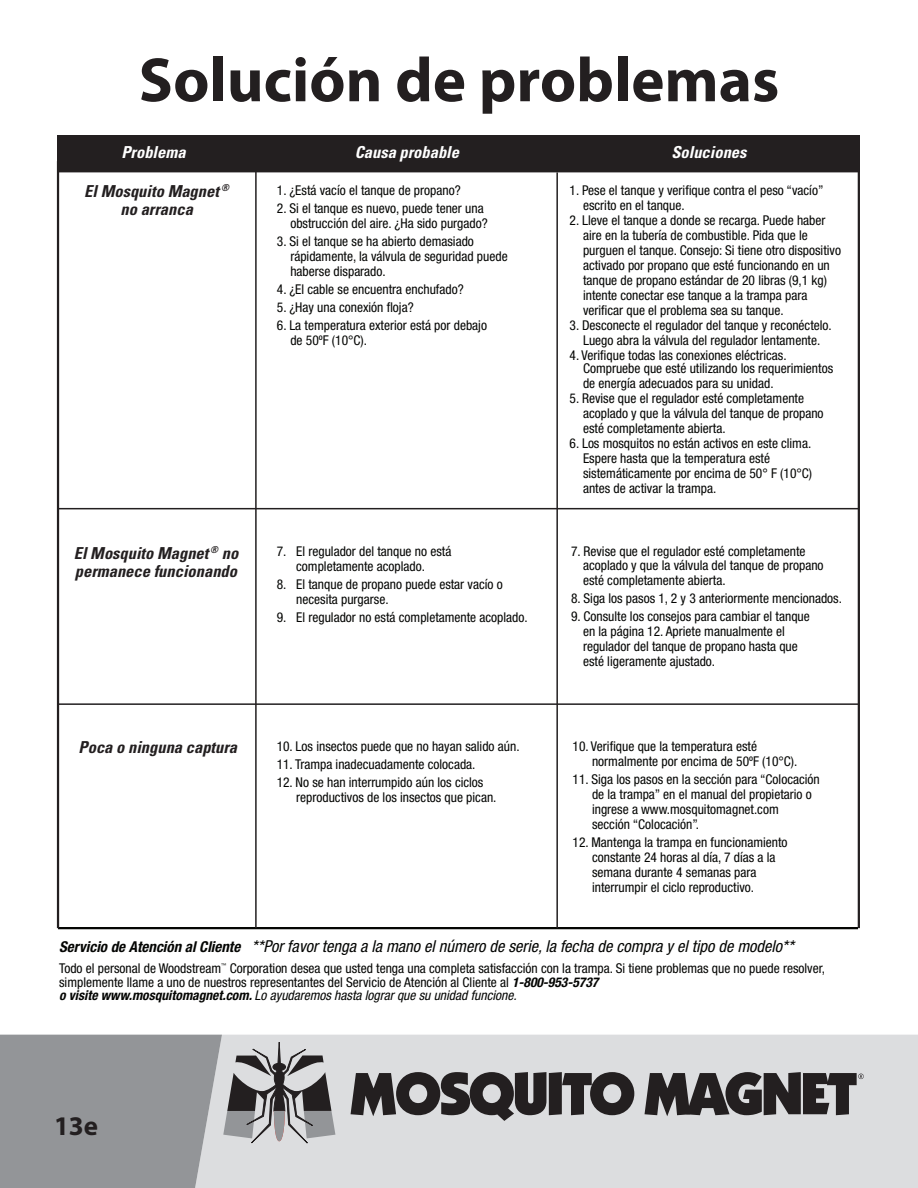
<style>
.page{position:relative;width:918px;height:1188px;background:#fff}
.page>*{position:absolute;margin:0;border:0;box-sizing:border-box;transform-origin:0 0}
.t1{font:700 63px "Myriad Pro";color:#231f20}
.t2{font:700 27px "Myriad Pro";color:#231f20}
.t3{font:italic condensed 16.5px "Helvetica Neue";color:#040503}
.t4{font:italic 700 condensed 16.5px/18px "Univers";color:#231f20}
.t5{font:italic 700 condensed 16.5px "Univers";color:#fff}
.t6{font:condensed 13.5px/15px "Helvetica Neue";color:#040503}
.t7{font:italic condensed 13.5px "Helvetica Neue";color:#040503}
.t8{font:condensed 5.25px "Helvetica Neue";color:#040503}
.s1{font-weight:700;font-size:15px}
.s2{font-weight:700;font-style:italic}
.s3{font-weight:700}
</style>
<div class="page">
<div style="left:335px;top:1035px;width:583px;height:153px;background:#dcdddf"></div>
<svg style="left:0;top:1035px;width:335px;height:153px;background:#a0a1a4"></svg>
<svg style="left:351px;top:1072px;width:283px;height:49px;background:#6a6769"></svg>
<svg style="left:645px;top:1072px;width:219px;height:44px;background:#5d5b5c"></svg>
<div style="left:58px;top:135px;width:802px;height:37px;background:#231f20"></div>
<hr style="left:58px;top:927px;width:800px;height:2px;background:#040503">
<hr style="left:57px;top:161px;width:2px;height:767px;background:#231f20">
<hr style="left:858px;top:161px;width:2px;height:767px;background:#231f20">
<hr style="left:255px;top:161px;width:2px;height:767px;background:#231f20">
<hr style="left:556px;top:172px;width:2px;height:756px;background:#231f20">
<hr style="left:58px;top:703px;width:800px;height:2px;background:#231f20">
<hr style="left:58px;top:508px;width:800px;height:1px;background:#231f20">
<p class="t1" style="left:139px;top:39px;width:642px">Solución de problemas</p>
<p class="t5" style="left:121px;top:142px;width:66px">Problema</p>
<p class="t4" style="left:84px;top:182px;width:147px">El Mosquito Magnet <sup>®</sup></p>
<p class="t4" style="left:121px;top:200px;width:74px">no arranca</p>
<p class="t5" style="left:355px;top:142px;width:106px">Causa probable</p>
<p class="t5" style="left:671px;top:142px;width:77px">Soluciones</p>
<p class="t6" style="left:277px;top:182px;width:185px">1. ¿Está vacío el tanque de propano?</p>
<p class="t6" style="left:277px;top:200px;width:208px">2. Si el tanque es nuevo, puede tener una</p>
<p class="t6" style="left:290px;top:215px;width:199px">obstrucción del aire. ¿Ha sido purgado?</p>
<p class="t6" style="left:277px;top:233px;width:199px">3. Si el tanque se ha abierto demasiado</p>
<p class="t6" style="left:290px;top:248px;width:219px">rápidamente, la válvula de seguridad puede haberse disparado.</p>
<p class="t6" style="left:277px;top:281px;width:188px">4. ¿El cable se encuentra enchufado?</p>
<p class="t6" style="left:277px;top:299px;width:138px">5. ¿Hay una conexión floja?</p>
<p class="t6" style="left:277px;top:317px;width:212px">6. La temperatura exterior está por debajo</p>
<p class="t6" style="left:290px;top:332px;width:78px">de 50ºF (10°C).</p>
<p class="t6" style="left:583px;top:182px;width:242px;text-indent:-14px">1. Pese el tanque y verifique contra el peso “vacío” escrito en el tanque.</p>
<p class="t6" style="left:570px;top:212px;width:257px">2. Lleve el tanque a donde se recarga. Puede haber</p>
<p class="t6" style="left:583px;top:227px;width:226px">aire en la tubería de combustible. Pida que le</p>
<p class="t6" style="left:583px;top:242px;width:260px">purguen el tanque. Consejo: Si tiene otro dispositivo activado por propano que esté funcionando en un tanque de propano estándar de 20 libras (9,1 kg) intente conectar ese tanque a la trampa para</p>
<p class="t6" style="left:583px;top:302px;width:202px">verificar que el problema sea su tanque.</p>
<p class="t6" style="left:570px;top:317px;width:264px;text-align:center">3. Desconecte el regulador del tanque y reconéctelo.<br>Luego abra la válvula del regulador lentamente.</p>
<p class="t6" style="left:570px;top:347px;width:219px">4. Verifique todas las conexiones eléctricas.</p>
<p class="t6" style="left:583px;top:361px;width:252px">Compruebe que esté utilizando los requerimientos</p>
<p class="t6" style="left:583px;top:376px;width:192px">de energía adecuados para su unidad.</p>
<p class="t6" style="left:583px;top:391px;width:242px;text-indent:-14px">5. Revise que el regulador esté completamente acoplado y que la válvula del tanque de propano</p>
<p class="t6" style="left:583px;top:421px;width:144px">esté completamente abierta.</p>
<p class="t6" style="left:570px;top:436px;width:243px">6. Los mosquitos no están activos en este clima.</p>
<p class="t6" style="left:583px;top:451px;width:188px">Espere hasta que la temperatura esté</p>
<p class="t6" style="left:583px;top:466px;width:231px">sistemáticamente por encima de 50° F (10°C) antes de activar la trampa.</p>
<p class="t4" style="left:74px;top:543px;width:166px">El Mosquito Magnet <sup>®</sup> no permanece funcionando</p>
<p class="t6" style="left:277px;top:544px;width:176px">7. El regulador del tanque no está</p>
<p class="t6" style="left:296px;top:559px;width:130px">completamente acoplado.</p>
<p class="t6" style="left:277px;top:577px;width:228px">8. El tanque de propano puede estar vacío o</p>
<p class="t6" style="left:296px;top:592px;width:94px">necesita purgarse.</p>
<p class="t6" style="left:277px;top:610px;width:253px">9. El regulador no está completamente acoplado.</p>
<p class="t4" style="left:79px;top:738px;width:160px">Poca o ninguna captura</p>
<p class="t6" style="left:277px;top:739px;width:244px">10. Los insectos puede que no hayan salido aún.</p>
<p class="t6" style="left:277px;top:757px;width:200px">11. Trampa inadecuadamente colocada.</p>
<p class="t6" style="left:277px;top:775px;width:208px">12. No se han interrumpido aún los ciclos</p>
<p class="t6" style="left:296px;top:790px;width:202px">reproductivos de los insectos que pican.</p>
<p class="t6" style="left:583px;top:545px;width:242px;line-height:13.5px;text-indent:-12px">7. Revise que el regulador esté completamente acoplado y que la válvula del tanque de propano</p>
<p class="t6" style="left:583px;top:573px;width:144px">esté completamente abierta.</p>
<p class="t6" style="left:571px;top:591px;width:272px">8. Siga los pasos 1, 2 y 3 anteriormente mencionados.</p>
<p class="t6" style="left:571px;top:609px;width:240px">9. Consulte los consejos para cambiar el tanque</p>
<p class="t6" style="left:583px;top:624px;width:203px">en la página 12. Apriete manualmente el</p>
<p class="t6" style="left:583px;top:639px;width:216px">regulador del tanque de propano hasta que</p>
<p class="t6" style="left:583px;top:654px;width:134px">esté ligeramente ajustado.</p>
<p class="t6" style="left:573px;top:739px;width:186px">10. Verifique que la temperatura esté</p>
<p class="t6" style="left:592px;top:754px;width:207px">normalmente por encima de 50ºF (10°C).</p>
<p class="t6" style="left:573px;top:772px;width:249px">11. Siga los pasos en la sección para “Colocación</p>
<p class="t6" style="left:592px;top:787px;width:221px">de la trampa” en el manual del propietario o</p>
<p class="t6" style="left:592px;top:802px;width:188px">ingrese a www.mosquitomagnet.com</p>
<p class="t6" style="left:592px;top:817px;width:109px">sección “Colocación”.</p>
<p class="t6" style="left:573px;top:835px;width:217px">12. Mantenga la trampa en funcionamiento</p>
<p class="t6" style="left:592px;top:850px;width:185px">constante 24 horas al día, 7 días a la</p>
<p class="t6" style="left:592px;top:865px;width:166px">semana durante 4 semanas para</p>
<p class="t6" style="left:592px;top:880px;width:164px">interrumpir el ciclo reproductivo.</p>
<p class="t3" style="left:59px;top:937px;width:736px"><span class="s1">Servicio de Atención al Cliente</span> **Por favor tenga a la mano el número de serie, la fecha de compra y el tipo de modelo**</p>
<p class="t6" style="left:59px;top:961px;width:164px">Todo el personal de Woodstream</p>
<p class="t8" style="left:221px;top:962px;width:7px">™</p>
<p class="t6" style="left:59px;top:962px;width:767px;line-height:13.5px;text-indent:171px">Corporation desea que usted tenga una completa satisfacción con la trampa. Si tiene problemas que no puede resolver, simplemente llame a uno de nuestros representantes del Servicio de Atención al Cliente al <span class="s2">1-800-953-5737</span></p>
<p class="t7" style="left:59px;top:988px;width:459px"><span class="s3">o visite www.mosquitomagnet.com.</span> Lo ayudaremos hasta lograr que su unidad funcione.</p>
<p class="t2" style="left:54px;top:1108px;width:46px">13e</p>
</div>
